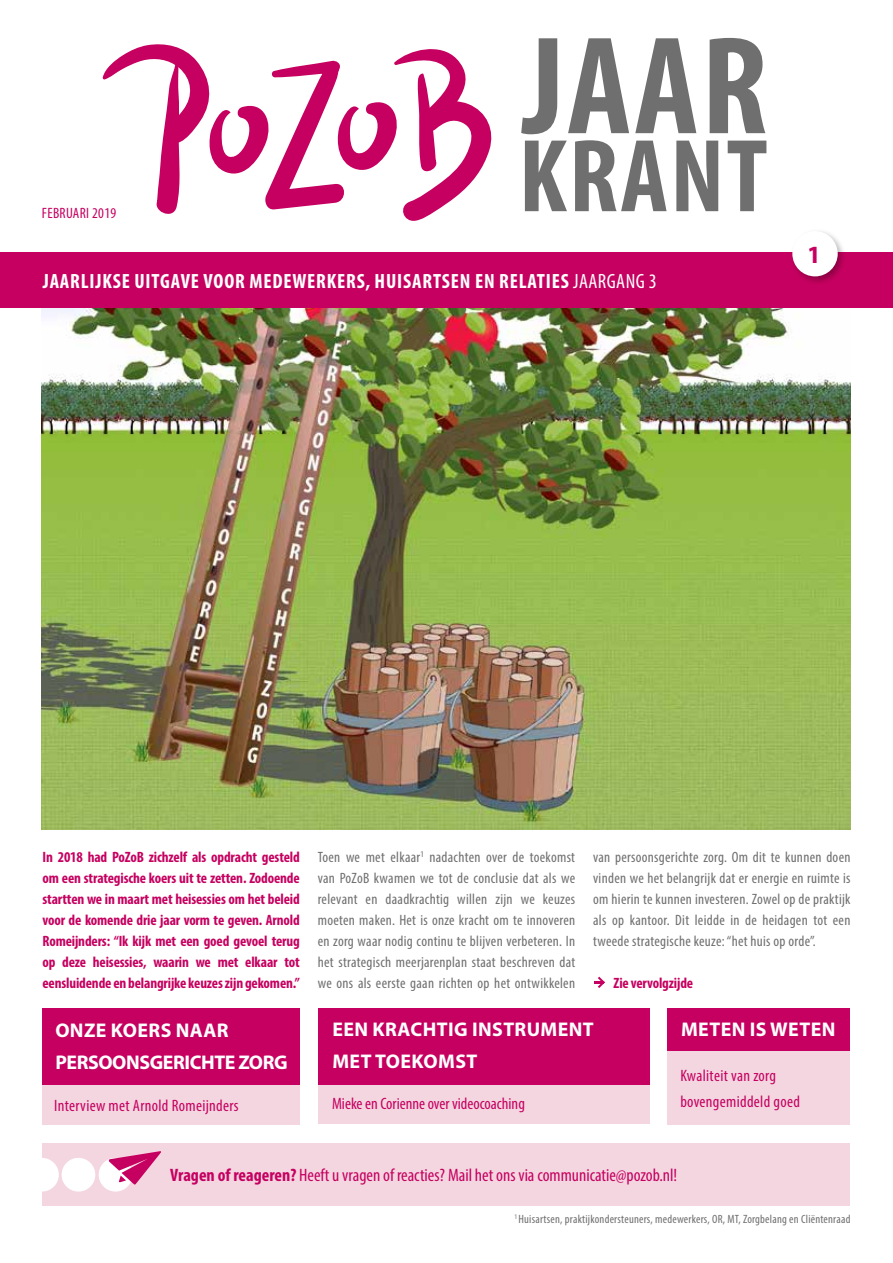
<style>
.page{position:relative;width:893px;height:1263px;background:#fff}
.page>*{position:absolute;margin:0;border:0;box-sizing:border-box;transform-origin:0 0}
.t1{font:700 condensed 140.7px "Myriad Pro";color:#706f6f}
.t2{font:700 condensed 104.7px "Myriad Pro";letter-spacing:.02em;color:#706f6f}
.t3{font:700 24.9px "Myriad Pro";color:#c60060}
.t4{font:700 condensed 20.7px "Myriad Pro";letter-spacing:.04em;color:#fff}
.t5{font:700 19.8px/31.8px "Myriad Pro";letter-spacing:.02em;color:#fff}
.t6{font:700 19.8px/31.8px "Myriad Pro";letter-spacing:-.02em;color:#fff}
.t7{font:condensed 18px "Myriad Pro";color:#c60060}
.t8{font:condensed 16.5px/25.5px "Myriad Pro";letter-spacing:.02em;color:#c60060}
.t9{font:condensed 16.5px "Myriad Pro";color:#c60060}
.t10{font:condensed 15px/21px "Myriad Pro";letter-spacing:.02em;color:#706f6f;text-align:justify}
.t11{font:700 condensed 15px/21px "Myriad Pro";letter-spacing:-.01em;color:#c60060;text-align:justify}
.t12{font:condensed 15px "Myriad Pro";letter-spacing:.02em;color:#c60060}
.t13{font:condensed 12px "Myriad Pro";letter-spacing:.02em;color:#706f6f}
.s1{font-weight:400}
.s2{font-weight:700}
</style>
<div class="page">
<img style="left:42px;top:308px;width:808px;height:521px">
<svg style="left:103px;top:44px;width:388px;height:177px"></svg>
<div style="left:0;top:253px;width:893px;height:55px;background:#c60060"></div>
<div style="left:789px;top:228px;width:58px;height:58px;background:#000;opacity:.3"></div>
<div style="left:792px;top:231px;width:46px;height:45px;background:#fff;border-radius:50%"></div>
<div style="left:43px;top:1143px;width:807px;height:63px;background:#f4d6e0"></div>
<div style="left:62px;top:1158px;width:33px;height:33px;background:#fff;border-radius:50%"></div>
<div style="left:99px;top:1158px;width:33px;height:33px;background:#fff;border-radius:50%"></div>
<svg style="left:43px;top:1158px;width:16px;height:33px"></svg>
<svg style="left:109px;top:1151px;width:52px;height:33px"></svg>
<div style="left:667px;top:1051px;width:183px;height:73px;background:#f4d6e0"></div>
<div style="left:667px;top:1009px;width:183px;height:42px;background:#c60060"></div>
<div style="left:43px;top:1085px;width:257px;height:39px;background:#f4d6e0"></div>
<div style="left:43px;top:1009px;width:257px;height:76px;background:#c60060"></div>
<div style="left:319px;top:1085px;width:331px;height:39px;background:#f4d6e0"></div>
<div style="left:319px;top:1009px;width:331px;height:76px;background:#c60060"></div>
<svg style="left:594px;top:977px;width:11px;height:11px"></svg>
<p class="t12" style="left:42px;top:204px;width:76px">FEBRUARI 2019</p>
<h1 class="t1" style="left:522px;top:-2px;width:247px">JAAR</h1>
<h2 class="t2" style="left:519px;top:111px;width:250px">KRANT</h2>
<h3 class="t4" style="left:43px;top:268px;width:616px">JAARLIJKSE UITGAVE VOOR MEDEWERKERS, HUISARTSEN EN RELATIES <span class="s1">JAARGANG 3</span></h3>
<h3 class="t3" style="left:807px;top:241px;width:15px">1</h3>
<p class="t11" style="left:43px;top:846px;width:259px">In 2018 had PoZoB zichzelf als opdracht gesteld om een strategische koers uit te zetten. Zodoende startten we in maart met heisessies om het beleid voor de komende drie jaar vorm te geven. Arnold Romeijnders: “Ik kijk met een goed gevoel terug op deze heisessies, waarin we met elkaar tot eensluidende en belangrijke keuzes zijn gekomen.”</p>
<p class="t10" style="left:318px;top:846px;width:259px">Toen we met elkaar<sup>1</sup> nadachten over de toekomst van PoZoB kwamen we tot de conclusie dat als we relevant en daadkrachtig willen zijn we keuzes moeten maken. Het is onze kracht om te innoveren en zorg waar nodig continu te blijven verbeteren. In het strategisch meerjarenplan staat beschreven dat we ons als eerste gaan richten op het ontwikkelen</p>
<p class="t10" style="left:593px;top:846px;width:259px">van persoonsgerichte zorg. Om dit te kunnen doen vinden we het belangrijk dat er energie en ruimte is om hierin te kunnen investeren. Zowel op de praktijk als op kantoor. Dit leidde in de heidagen tot een tweede strategische keuze: “het huis op orde”.</p>
<p class="t11" style="left:614px;top:972px;width:81px">Zie vervolgzijde</p>
<h3 class="t6" style="left:55px;top:1014px;width:234px">ONZE KOERS NAAR<br>PERSOONSGERICHTE ZORG</h3>
<p class="t8" style="left:54px;top:1092px;width:186px">Interview met Arnold Romeijnders</p>
<h3 class="t5" style="left:332px;top:1014px;width:263px">EEN KRACHTIG INSTRUMENT<br>MET TOEKOMST</h3>
<p class="t9" style="left:332px;top:1093px;width:194px">Mieke en Corienne over videocoaching</p>
<h3 class="t5" style="left:681px;top:1013px;width:156px">METEN IS WETEN</h3>
<p class="t8" style="left:680px;top:1063px;width:121px">Kwaliteit van zorg bovengemiddeld goed</p>
<p class="t7" style="left:170px;top:1164px;width:509px"><span class="s2">Vragen of reageren?</span> Heeft u vragen of reacties? Mail het ons via communicatie@pozob.nl!</p>
<p class="t13" style="left:514px;top:1211px;width:338px"><sup>1</sup> Huisartsen, praktijkondersteuners, medewerkers, OR, MT, Zorgbelang en Cliëntenraad</p>
</div>
